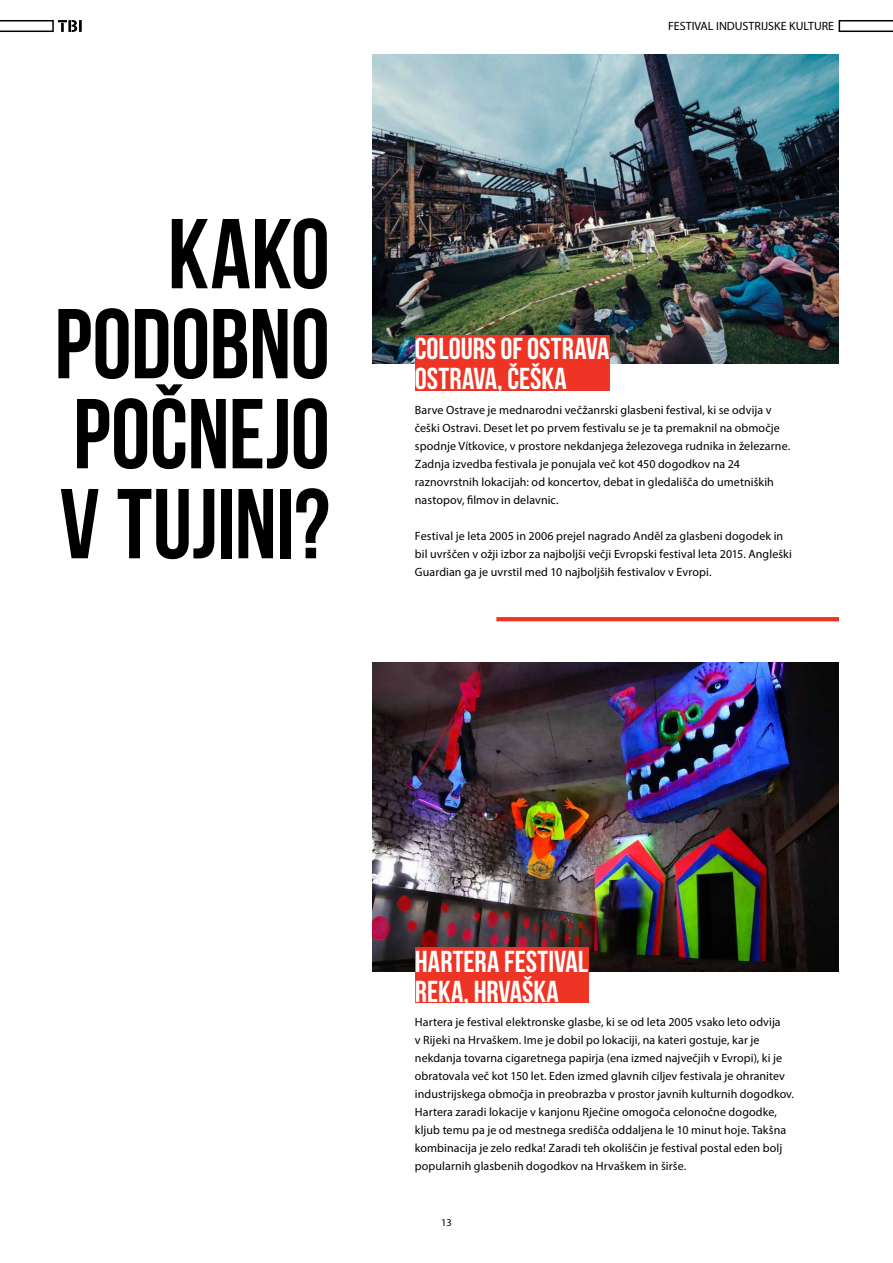
<style>
.page{position:relative;width:893px;height:1263px;background:#fff}
.page>*{position:absolute;margin:0;border:0;box-sizing:border-box;transform-origin:0 0}
.t1{font:99px/90px "Bebas Neue";letter-spacing:-.005em;color:#000;text-align:justify}
.t2{font:30.3px/30px "Bebas Neue";color:#fff}
.t3{font:12px/18px "Myriad Pro";letter-spacing:.005em;color:#000}
.t4{font:10.5px "Myriad Pro";color:#000}
</style>
<div class="page">
<svg style="left:0;top:20px;width:893px;height:12px"></svg>
<img style="left:372px;top:662px;width:467px;height:309px">
<img style="left:372px;top:54px;width:467px;height:309px">
<div style="left:415px;top:335px;width:194px;height:56px;background:#ee3525"></div>
<div style="left:415px;top:947px;width:174px;height:56px;background:#ee3525"></div>
<svg style="left:496px;top:617px;width:343px;height:4px"></svg>
<h1 class="t1" style="left:54px;top:208px;width:277px;text-indent:113px">KAKO PODOBNO POČNEJO V TUJINI?</h1>
<p class="t3" style="left:668px;top:17px;width:168px">FESTIVAL INDUSTRIJSKE KULTURE</p>
<h2 class="t2" style="left:415px;top:334px;width:196px">COLOURS OF OSTRAVA<br>OSTRAVA, ČEŠKA</h2>
<p class="t3" style="left:415px;top:401px;width:377px">Barve Ostrave je mednarodni večžanrski glasbeni festival, ki se odvija v češki Ostravi. Deset let po prvem festivalu se je ta premaknil na območje spodnje Vítkovice, v prostore nekdanjega železovega rudnika in železarne.<br>Zadnja izvedba festivala je ponujala več kot 450 dogodkov na 24 raznovrstnih lokacijah: od koncertov, debat in gledališča do umetniških nastopov, filmov in delavnic.</p>
<p class="t3" style="left:415px;top:527px;width:379px">Festival je leta 2005 in 2006 prejel nagrado Anděl za glasbeni dogodek in bil uvrščen v ožji izbor za najboljši večji Evropski festival leta 2015. Angleški<br>Guardian ga je uvrstil med 10 najboljših festivalov v Evropi.</p>
<h2 class="t2" style="left:415px;top:946px;width:175px">HARTERA FESTIVAL<br>REKA, HRVAŠKA</h2>
<p class="t3" style="left:415px;top:1013px;width:381px">Hartera je festival elektronske glasbe, ki se od leta 2005 vsako leto odvija<br>v Rijeki na Hrvaškem. Ime je dobil po lokaciji, na kateri gostuje, kar je nekdanja tovarna cigaretnega papirja (ena izmed največjih v Evropi), ki je obratovala več kot 150 let. Eden izmed glavnih ciljev festivala je ohranitev industrijskega območja in preobrazba v prostor javnih kulturnih dogodkov.<br>Hartera zaradi lokacije v kanjonu Rječine omogoča celonočne dogodke, kljub temu pa je od mestnega središča oddaljena le 10 minut hoje. Takšna kombinacija je zelo redka! Zaradi teh okoliščin je festival postal eden bolj popularnih glasbenih dogodkov na Hrvaškem in širše.</p>
<p class="t4" style="left:441px;top:1216px;width:12px">13</p>
</div>
